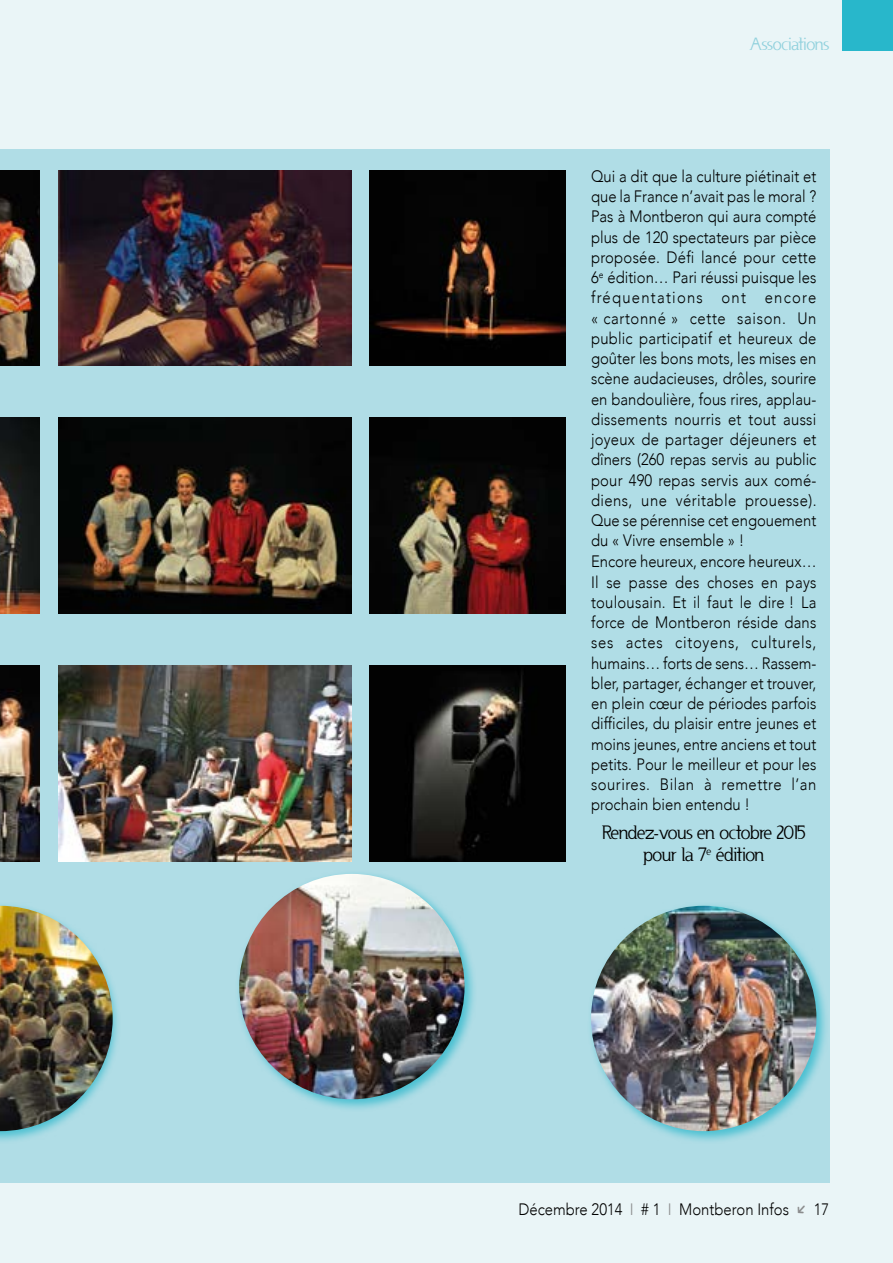
<style>
.page{position:relative;width:893px;height:1263px;background:#eaf5f7}
.page>*{position:absolute;margin:0;border:0;box-sizing:border-box;transform-origin:0 0}
.t1{font:18px/21.8px "Usenet";letter-spacing:-.035em;color:#000;text-align:center}
.t2{font:300 16.5px/20.2px "Avenir";color:#000;scale:.9 1}
.t3{font:16.5px "Usenet";letter-spacing:-.015em;color:#91d1dd}
.s1{color:#8b8c8d}
</style>
<div class="page">
<div style="left:0;top:149px;width:829px;height:1033px;background:#b0dde6"></div>
<div style="left:842px;top:0;width:51px;height:51px;background:#28b7cb"></div>
<img style="left:58px;top:170px;width:293px;height:196px">
<img style="left:0;top:665px;width:40px;height:196px">
<img style="left:58px;top:665px;width:293px;height:196px">
<img style="left:370px;top:418px;width:196px;height:195px">
<img style="left:58px;top:418px;width:293px;height:195px">
<img style="left:370px;top:665px;width:196px;height:196px">
<img style="left:0;top:418px;width:40px;height:195px">
<img style="left:370px;top:170px;width:196px;height:196px">
<img style="left:0;top:170px;width:40px;height:196px">
<div style="left:587px;top:902px;width:242px;height:241px;background:#28b7cb;opacity:.75"></div>
<img style="left:591px;top:906px;width:225px;height:225px;border-radius:113px">
<div style="left:235px;top:870px;width:242px;height:242px;background:#28b7cb;opacity:.75"></div>
<img style="left:239px;top:874px;width:226px;height:225px;border-radius:113px">
<div style="left:0;top:902px;width:121px;height:241px;background:#28b7cb;opacity:.75"></div>
<img style="left:0;top:906px;width:113px;height:225px">
<p class="t3" style="left:749px;top:33px;width:81px">Associations</p>
<p class="t2" style="left:591px;top:166px;width:252px">Qui a dit que la culture piétinait et que la France n’avait pas le moral ?<br>Pas à Montberon qui aura compté plus de 120 spectateurs par pièce proposée. Défi lancé pour cette<br>6<sup>e</sup> édition… Pari réussi puisque les fréquentations ont encore « cartonné » cette saison. Un public participatif et heureux de goûter les bons mots, les mises en scène audacieuses, drôles, sourire en bandoulière, fous rires, applau&shy;dissements nourris et tout aussi joyeux de partager déjeuners et dîners (260 repas servis au public pour 490 repas servis aux comé&shy;diens, une véritable prouesse).<br>Que se pérennise cet engouement du « Vivre ensemble » !<br>Encore heureux, encore heureux…<br>Il se passe des choses en pays toulousain. Et il faut le dire ! La force de Montberon réside dans ses actes citoyens, culturels, humains… forts de sens… Rassem&shy;bler, partager, échanger et trouver, en plein cœur de périodes parfois difficiles, du plaisir entre jeunes et moins jeunes, entre anciens et tout petits. Pour le meilleur et pour les sourires. Bilan à remettre l’an prochain bien entendu !</p>
<p class="t1" style="left:602px;top:822px;width:205px">Rendez-vous en octobre 2015 pour la 7<sup>e</sup> édition</p>
<p class="t2" style="left:518px;top:1199px;width:302px">Décembre 2014 <span class="s1">I</span> # 1 <span class="s1">I</span> Montberon Infos</p>
<p class="t2" style="left:814px;top:1199px;width:19px">17</p>
</div>
